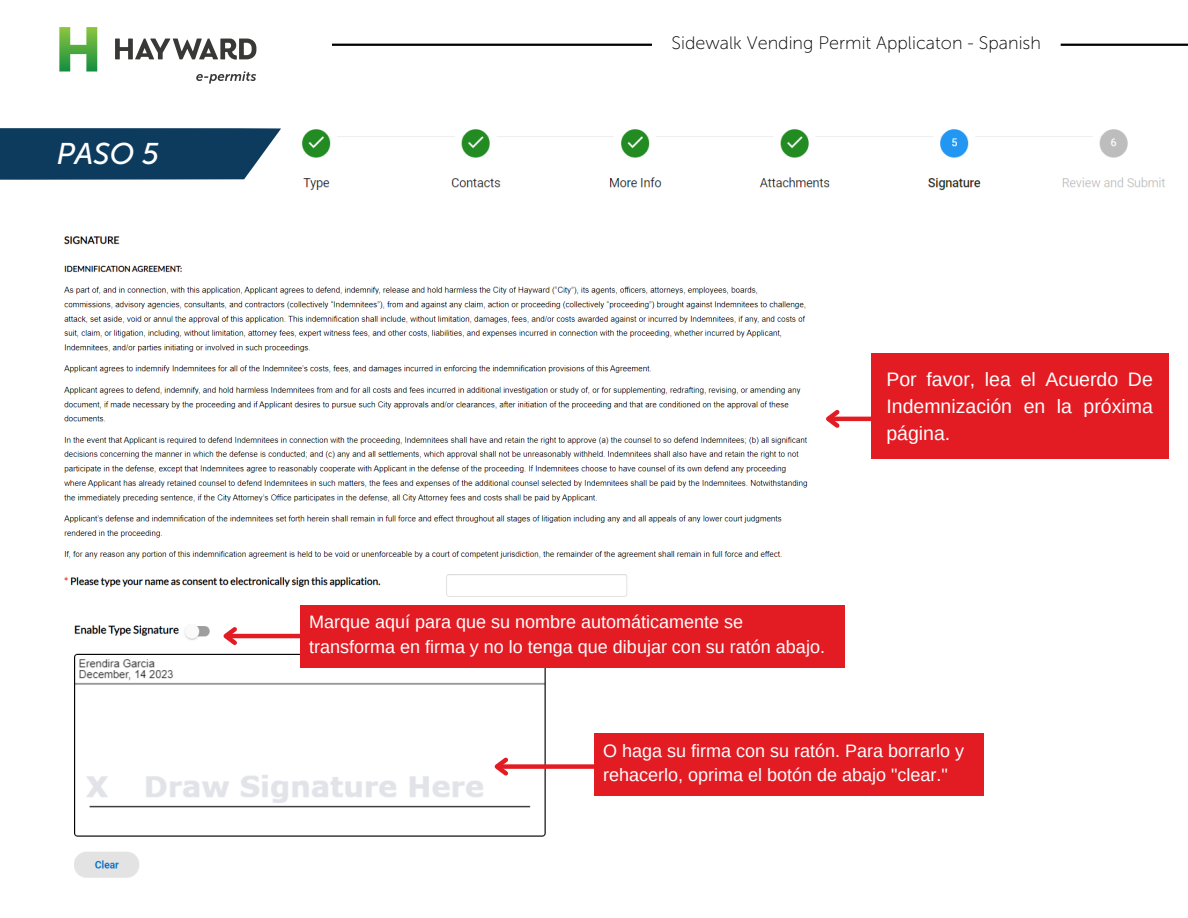
<style>
.page{position:relative;width:1188px;height:918px;background:#fff}
.page>*{position:absolute;margin:0;border:0;box-sizing:border-box;transform-origin:0 0}
.t1{font:italic 29.85px "Museo Sans 500";color:#fff}
.t2{font:19.5px/27px "Arimo";color:#fff;text-align:justify}
.t3{font:18px/24.8px "Arimo";color:#fff}
.t4{font:18px "Museo Sans 100";color:#000}
</style>
<div class="page">
<svg style="left:59px;top:27px;width:38px;height:45px"></svg>
<svg style="left:115px;top:39px;width:141px;height:21px"></svg>
<svg style="left:196px;top:72px;width:60px;height:11px"></svg>
<hr style="left:1061px;top:44px;width:127px;height:2px;background:#000">
<hr style="left:332px;top:44px;width:320px;height:2px;background:#000">
<svg style="left:0;top:128px;width:281px;height:52px;background:#1f4a6a"></svg>
<img style="left:302px;top:129px;width:863px;height:62px">
<img style="left:64px;top:236px;width:744px;height:361px">
<img style="left:74px;top:625px;width:472px;height:253px">
<hr style="left:828px;top:417px;width:106px;height:4px;background:#e31b23">
<svg style="left:826px;top:409px;width:18px;height:19px"></svg>
<hr style="left:226px;top:634px;width:106px;height:4px;background:#e31b23">
<svg style="left:218px;top:625px;width:23px;height:24px"></svg>
<div style="left:497px;top:764px;width:106px;height:5px;background:#e31b23"></div>
<svg style="left:489px;top:754px;width:23px;height:26px"></svg>
<div style="left:871px;top:354px;width:298px;height:105px;background:#e31b23"></div>
<div style="left:300px;top:605px;width:544px;height:63px;background:#e31b23"></div>
<div style="left:594px;top:733px;width:390px;height:63px;background:#e31b23"></div>
<h1 class="t1" style="left:57px;top:136px;width:104px">PASO 5</h1>
<p class="t4" style="left:672px;top:32px;width:371px">Sidewalk Vending Permit Applicaton - Spanish</p>
<p class="t2" style="left:886px;top:366px;width:268px">Por favor, lea el Acuerdo De Indemnización en la próxima página.</p>
<p class="t3" style="left:309px;top:610px;width:517px">Marque aquí para que su nombre automáticamente se transforma en firma y no lo tenga que dibujar con su ratón abajo.</p>
<p class="t3" style="left:603px;top:738px;width:362px">O haga su firma con su ratón. Para borrarlo y rehacerlo, oprima el botón de abajo "clear."</p>
</div>
